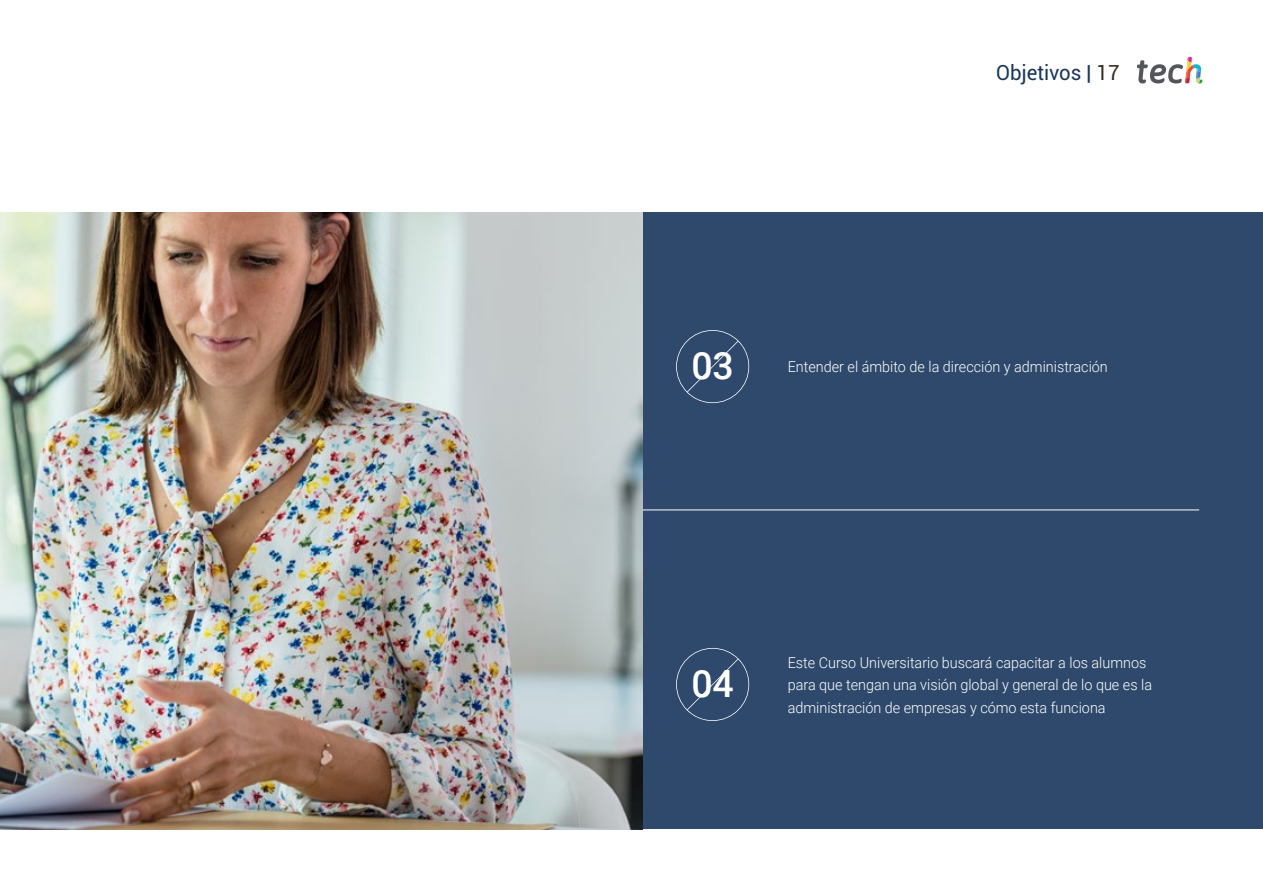
<style>
.page{position:relative;width:1263px;height:893px;background:#fff}
.page>*{position:absolute;margin:0;border:0;box-sizing:border-box;transform-origin:0 0}
.t1{font:500 37.5px "Roboto";color:#fff}
.t2{font:21px "Roboto";color:#1a355c}
.t3{font:300 15px/22.5px "Roboto";color:#fff;scale:.96 1}
.s1{color:#312e20}
</style>
<div class="page">
<svg style="left:1137px;top:57px;width:65px;height:27px"></svg>
<div style="left:642px;top:213px;width:621px;height:616px;background:#2e496b"></div>
<svg style="left:676px;top:648px;width:73px;height:73px"></svg>
<svg style="left:676px;top:330px;width:73px;height:73px"></svg>
<hr style="left:0;top:510px;width:1199px;height:1px;background:#fff">
<img style="left:0;top:213px;width:642px;height:616px">
<h2 class="t2" style="left:996px;top:57px;width:125px">Objetivos | <span class="s1">17</span></h2>
<h1 class="t1" style="left:691px;top:340px;width:44px">03</h1>
<p class="t3" style="left:788px;top:355px;width:335px">Entender el ámbito de la dirección y administración</p>
<h1 class="t1" style="left:691px;top:657px;width:44px">04</h1>
<p class="t3" style="left:788px;top:650px;width:381px">Este Curso Universitario buscará capacitar a los alumnos para que tengan una visión global y general de lo que es la administración de empresas y cómo esta funciona</p>
</div>
